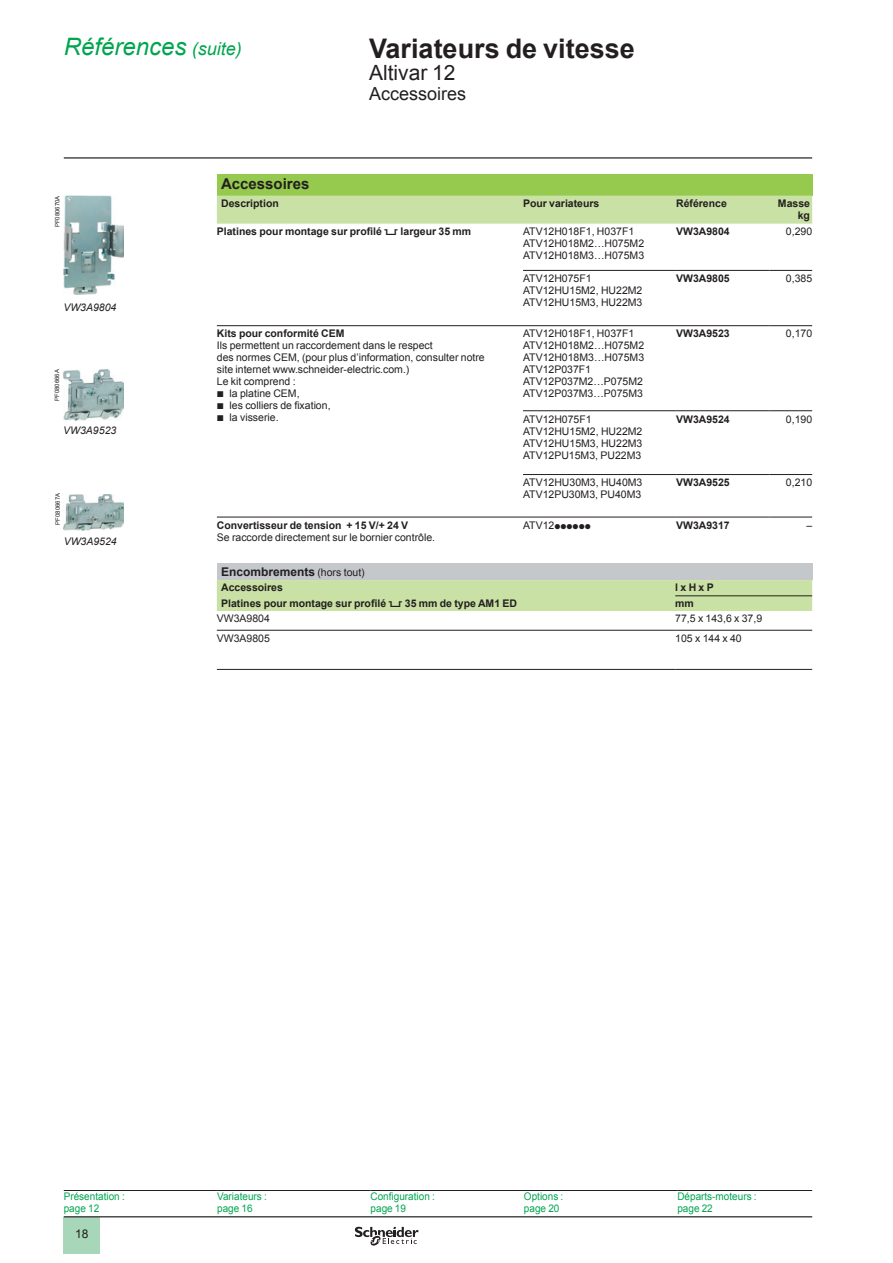
<style>
.page{position:relative;width:893px;height:1263px;background:#fff}
.page>*{position:absolute;margin:0;border:0;box-sizing:border-box;transform-origin:0 0}
._0_TitleLev1Fwd{font:700 27px "Arial";color:#231f20}
._0_Topic{font:italic 24px "Arial";color:#00a54f}
._0_TitleLev2{font:21px "Arial";color:#231f20}
._0_TitleLev3{font:18px "Arial";color:#231f20}
._1_Section_3__10{font:700 15px "Arial";color:#231f20}
._1_Section_4__8{font:700 12px "Arial";color:#231f20}
.t1{font:12px "Arial";color:#231f20}
._1_Text__7{font:10.5px/12px "Arial";color:#231f20}
._1_Section_5__7{font:700 10.5px "Arial";color:#231f20}
._0_SeePage{font:10.5px "Arial";color:#00a54f;scale:.95 1}
._1_List_Cube1__7{font:10.5px "Arial";color:#231f20}
.Cell_ReferenceProduc{font:700 10.5px "Arial";color:#231f20}
._1_Text__7-2{font:700 10.5px "Arial";color:#231f20}
._1_Legend__7{font:italic 10.5px "Arial";color:#231f20}
._1_Text__7-3{font:10.5px "Graph Schneider";color:#231f20}
.Picture_Number{font:6px "Arial";color:#231f20}
.s1{font-size:18px}
.s2{font-family:"Graph Schneider"}
.s3{font-family:"Arial"}
.s4{font-weight:400;font-size:10.5px}
</style>
<div class="page">
<hr style="left:64px;top:157px;width:748px;height:2px;background:#231f20">
<div style="left:64px;top:1217px;width:36px;height:37px;background:#a7d7b8"></div>
<hr style="left:64px;top:1216px;width:748px;height:1px;background:#231f20">
<svg style="left:355px;top:1226px;width:64px;height:20px"></svg>
<hr style="left:64px;top:1190px;width:153px;height:1px;background:#231f20">
<hr style="left:217px;top:1190px;width:154px;height:1px;background:#231f20">
<hr style="left:371px;top:1190px;width:153px;height:1px;background:#231f20">
<hr style="left:524px;top:1190px;width:153px;height:1px;background:#231f20">
<hr style="left:677px;top:1190px;width:135px;height:1px;background:#231f20">
<div style="left:217px;top:174px;width:595px;height:22px;background:#96ca4e"></div>
<div style="left:217px;top:196px;width:595px;height:28px;background:#c9e1a4"></div>
<hr style="left:523px;top:325px;width:153px;height:1px;background:#231f20">
<hr style="left:523px;top:474px;width:153px;height:1px;background:#231f20">
<hr style="left:217px;top:517px;width:306px;height:1px;background:#231f20">
<hr style="left:523px;top:517px;width:153px;height:1px;background:#231f20">
<hr style="left:676px;top:270px;width:94px;height:1px;background:#231f20">
<hr style="left:770px;top:270px;width:42px;height:1px;background:#231f20">
<hr style="left:217px;top:325px;width:306px;height:1px;background:#231f20">
<hr style="left:676px;top:325px;width:94px;height:1px;background:#231f20">
<hr style="left:770px;top:325px;width:42px;height:1px;background:#231f20">
<hr style="left:676px;top:474px;width:94px;height:1px;background:#231f20">
<hr style="left:770px;top:474px;width:42px;height:1px;background:#231f20">
<hr style="left:676px;top:517px;width:94px;height:1px;background:#231f20">
<hr style="left:770px;top:517px;width:42px;height:1px;background:#231f20">
<hr style="left:523px;top:270px;width:153px;height:1px;background:#231f20">
<hr style="left:523px;top:410px;width:153px;height:1px;background:#231f20">
<hr style="left:676px;top:410px;width:94px;height:1px;background:#231f20">
<hr style="left:770px;top:410px;width:42px;height:1px;background:#231f20">
<div style="left:217px;top:564px;width:595px;height:16px;background:#c5c8cb"></div>
<div style="left:217px;top:580px;width:595px;height:31px;background:#c9e1a4"></div>
<hr style="left:217px;top:630px;width:458px;height:1px;background:#231f20">
<hr style="left:675px;top:630px;width:137px;height:1px;background:#231f20">
<hr style="left:217px;top:669px;width:458px;height:1px;background:#231f20">
<hr style="left:675px;top:669px;width:137px;height:1px;background:#231f20">
<hr style="left:675px;top:595px;width:137px;height:1px;background:#231f20">
<img style="left:64px;top:196px;width:59px;height:99px">
<img style="left:64px;top:370px;width:59px;height:51px">
<img style="left:64px;top:494px;width:59px;height:37px">
<p class="_0_Topic" style="left:64px;top:31px;width:180px">Références <span class="s1">(suite)</span></p>
<p class="_0_TitleLev1Fwd" style="left:369px;top:30px;width:267px">Variateurs de vitesse</p>
<p class="_0_TitleLev2" style="left:369px;top:59px;width:88px">Altivar 12</p>
<p class="_0_TitleLev3" style="left:369px;top:81px;width:99px">Accessoires</p>
<p class="Picture_Number" style="left:54px;top:227px;width:33px;rotate:-90deg">PF080670A</p>
<p class="_1_Legend__7" style="left:63px;top:300px;width:55px">VW3A9804</p>
<p class="Picture_Number" style="left:53px;top:401px;width:33px;rotate:-90deg">PF080666A</p>
<p class="_1_Legend__7" style="left:63px;top:424px;width:55px">VW3A9523</p>
<p class="Picture_Number" style="left:54px;top:525px;width:33px;rotate:-90deg">PF080667A</p>
<p class="_1_Legend__7" style="left:64px;top:535px;width:55px">VW3A9524</p>
<p class="_1_Section_3__10" style="left:221px;top:174px;width:90px">Accessoires</p>
<p class="_1_Section_5__7" style="left:221px;top:197px;width:59px">Description</p>
<p class="_1_Section_5__7" style="left:523px;top:197px;width:78px">Pour variateurs</p>
<p class="_1_Section_5__7" style="left:676px;top:197px;width:52px">Référence</p>
<p class="_1_Section_5__7" style="left:778px;top:197px;width:34px">Masse</p>
<p class="_1_Section_5__7" style="left:798px;top:209px;width:14px">kg</p>
<p class="_1_Text__7-2" style="left:217px;top:225px;width:256px">Platines pour montage sur profilé <span class="s2">5</span> largeur 35 mm</p>
<p class="_1_Text__7" style="left:523px;top:226px;width:113px">ATV12H018F1, H037F1</p>
<p class="_1_Text__7" style="left:523px;top:238px;width:123px">ATV12H018M2…H075M2</p>
<p class="_1_Text__7" style="left:523px;top:250px;width:123px">ATV12H018M3…H075M3</p>
<p class="Cell_ReferenceProduc" style="left:676px;top:225px;width:55px">VW3A9804</p>
<p class="_1_Text__7" style="left:786px;top:226px;width:28px">0,290</p>
<p class="_1_Section_5__7" style="left:217px;top:327px;width:129px">Kits pour conformité CEM</p>
<p class="_1_Text__7" style="left:217px;top:340px;width:269px">Ils permettent un raccordement dans le respect<br>des normes CEM, (pour plus d’information, consulter notre site internet www.schneider-electric.com. )</p>
<p class="_1_Text__7" style="left:217px;top:376px;width:80px">Le kit comprend :</p>
<p class="_1_List_Cube1__7" style="left:217px;top:387px;width:84px"><span class="s2">b</span> la platine CEM,</p>
<p class="_1_List_Cube1__7" style="left:217px;top:399px;width:115px"><span class="s2">b</span> les colliers de fixation,</p>
<p class="_1_List_Cube1__7" style="left:217px;top:411px;width:61px"><span class="s2">b</span> la visserie.</p>
<p class="_1_Section_5__7" style="left:217px;top:518px;width:193px">Convertisseur de tension + 15 V/+ 24 V</p>
<p class="_1_Text__7" style="left:217px;top:531px;width:218px">Se raccorde directement sur le bornier contrôle.</p>
<p class="_1_Text__7" style="left:523px;top:273px;width:70px">ATV12H075F1</p>
<p class="_1_Text__7" style="left:523px;top:285px;width:121px">ATV12HU15M2, HU22M2</p>
<p class="_1_Text__7" style="left:523px;top:297px;width:121px">ATV12HU15M3, HU22M3</p>
<p class="Cell_ReferenceProduc" style="left:676px;top:271px;width:55px">VW3A9805</p>
<p class="_1_Text__7" style="left:786px;top:273px;width:28px">0,385</p>
<p class="_1_Text__7" style="left:523px;top:328px;width:113px">ATV12H018F1, H037F1</p>
<p class="_1_Text__7" style="left:523px;top:340px;width:123px">ATV12H018M2…H075M2</p>
<p class="_1_Text__7" style="left:523px;top:352px;width:123px">ATV12H018M3…H075M3</p>
<p class="_1_Text__7" style="left:523px;top:364px;width:70px">ATV12P037F1</p>
<p class="_1_Text__7" style="left:523px;top:376px;width:122px">ATV12P037M2…P075M2</p>
<p class="_1_Text__7" style="left:523px;top:388px;width:122px">ATV12P037M3…P075M3</p>
<p class="Cell_ReferenceProduc" style="left:676px;top:327px;width:55px">VW3A9523</p>
<p class="_1_Text__7" style="left:786px;top:328px;width:28px">0,170</p>
<p class="_1_Text__7" style="left:523px;top:413px;width:70px">ATV12H075F1</p>
<p class="_1_Text__7" style="left:523px;top:425px;width:121px">ATV12HU15M2, HU22M2</p>
<p class="_1_Text__7" style="left:523px;top:437px;width:121px">ATV12HU15M3, HU22M3<br>ATV12PU15M3, PU22M3</p>
<p class="Cell_ReferenceProduc" style="left:676px;top:412px;width:55px">VW3A9524</p>
<p class="_1_Text__7" style="left:786px;top:413px;width:28px">0,190</p>
<p class="_1_Text__7" style="left:523px;top:477px;width:121px">ATV12HU30M3, HU40M3</p>
<p class="_1_Text__7" style="left:523px;top:489px;width:120px">ATV12PU30M3, PU40M3</p>
<p class="Cell_ReferenceProduc" style="left:676px;top:476px;width:55px">VW3A9525</p>
<p class="_1_Text__7" style="left:786px;top:477px;width:28px">0,210</p>
<p class="_1_Text__7-3" style="left:523px;top:519px;width:69px"><span class="s3">ATV12</span>pppppp</p>
<p class="Cell_ReferenceProduc" style="left:676px;top:518px;width:55px">VW3A9317</p>
<p class="_1_Text__7" style="left:806px;top:519px;width:7px">–</p>
<p class="_1_Section_4__8" style="left:221px;top:564px;width:145px">Encombrements <span class="s4">(hors tout)</span></p>
<p class="_1_Section_5__7" style="left:221px;top:581px;width:63px">Accessoires</p>
<p class="_1_Section_5__7" style="left:675px;top:581px;width:40px">l x H x P</p>
<p class="_1_Section_5__7" style="left:221px;top:596px;width:297px">Platines pour montage sur profilé <span class="s2">5</span> 35 mm de type AM1 ED</p>
<p class="_1_Section_5__7" style="left:675px;top:596px;width:20px">mm</p>
<p class="_1_Text__7" style="left:217px;top:613px;width:55px">VW3A9804</p>
<p class="_1_Text__7" style="left:675px;top:613px;width:88px">77,5 x 143,6 x 37,9</p>
<p class="_1_Text__7" style="left:217px;top:632px;width:55px">VW3A9805</p>
<p class="_1_Text__7" style="left:675px;top:632px;width:68px">105 x 144 x 40</p>
<p class="_0_SeePage" style="left:64px;top:1190px;width:66px">Présentation :</p>
<p class="_0_SeePage" style="left:64px;top:1202px;width:39px">page 12</p>
<p class="t1" style="left:75px;top:1226px;width:15px">18</p>
<p class="_0_SeePage" style="left:217px;top:1190px;width:54px">Variateurs :</p>
<p class="_0_SeePage" style="left:217px;top:1202px;width:39px">page 16</p>
<p class="_0_SeePage" style="left:371px;top:1190px;width:69px">Configuration :</p>
<p class="_0_SeePage" style="left:371px;top:1202px;width:39px">page 19</p>
<p class="_0_SeePage" style="left:524px;top:1190px;width:43px">Options :</p>
<p class="_0_SeePage" style="left:524px;top:1202px;width:39px">page 20</p>
<p class="_0_SeePage" style="left:677px;top:1190px;width:85px">Départs-moteurs :</p>
<p class="_0_SeePage" style="left:677px;top:1202px;width:39px">page 22</p>
</div>
